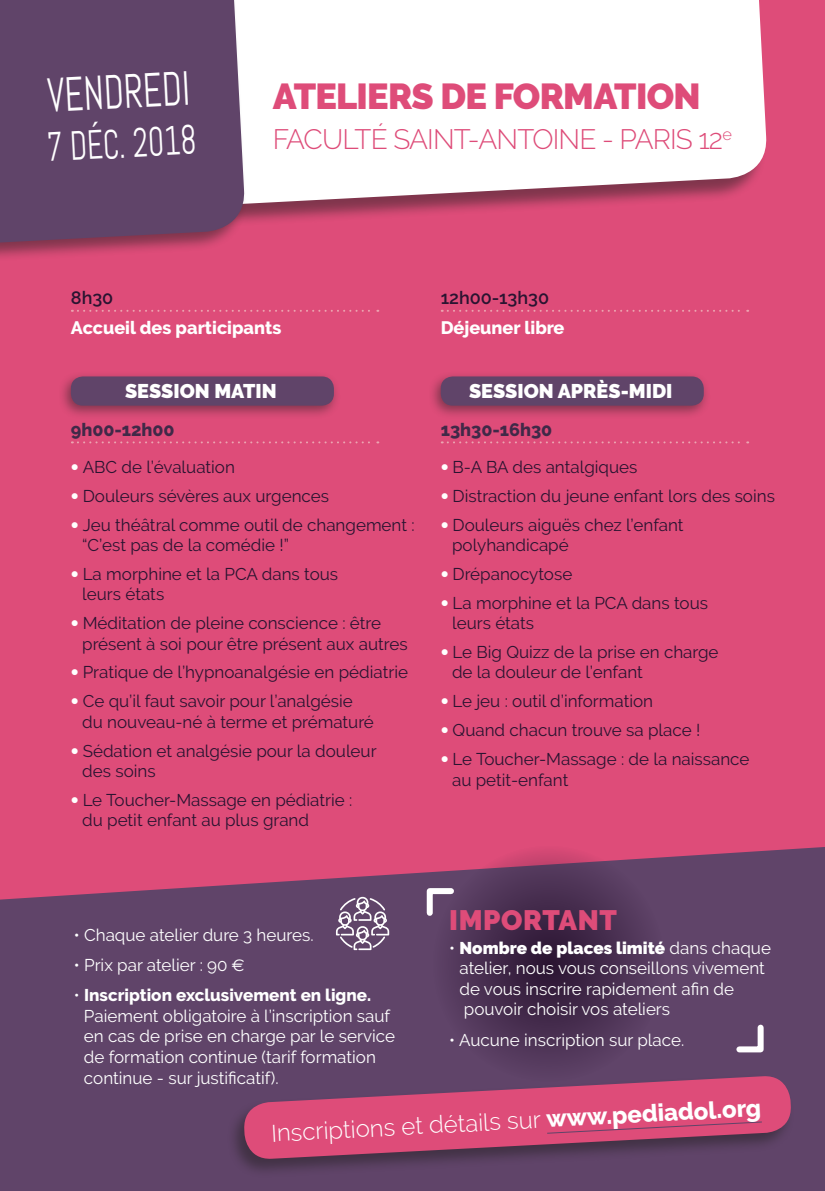
<style>
.page{position:relative;width:825px;height:1191px;background:#de4c79}
.page>*{position:absolute;margin:0;border:0;box-sizing:border-box;transform-origin:0 0}
.t1{font:48px "Abel";color:#fff;scale:.77 1}
.t2{font:40.8px "Abel";color:#fff;scale:.77 1}
.t3{font:900 36px "Raleway";letter-spacing:-.02em;color:#de4c79}
.t4{font:300 28px "Raleway";letter-spacing:-.03em;color:#de4c79}
.t5{font:900 28px "Raleway";letter-spacing:.02em;color:#de4c79}
.t6{font:300 24px "Raleway";color:#fff}
.t7{font:900 19.8px "Raleway";color:#fff}
.t8{font:800 18px "Raleway";color:#fff}
.t9{font:800 18px "Raleway";color:#402948}
.t10{font:600 18px "Raleway";color:#2a1431}
.t11{font:17px/20.4px "Raleway";color:#2a1431}
.t12{font:17px/20.8px "Raleway";color:#fff}
.s1{font-family:"Abel";color:#fff}
.s2{font-family:"Euro Sans"}
.s3{font-weight:300}
.s4{font-weight:800}
.s5{font-weight:900}
</style>
<div class="page">
<svg style="left:0;top:847px;width:825px;height:344px;background:#6e446a"></svg>
<svg style="left:432px;top:845px;width:233px;height:236px;background:#513255"></svg>
<svg style="left:247px;top:0;width:520px;height:219px;background:#f5e5ea"></svg>
<svg style="left:72px;top:310px;width:306px;height:2px"></svg>
<svg style="left:72px;top:441px;width:306px;height:2px"></svg>
<div style="left:58px;top:370px;width:283px;height:49px;background:#231f20;opacity:.5"></div>
<div style="left:71px;top:376px;width:263px;height:29px;background:#604469;border-radius:12px"></div>
<svg style="left:442px;top:310px;width:306px;height:2px"></svg>
<svg style="left:442px;top:441px;width:306px;height:2px"></svg>
<div style="left:428px;top:370px;width:283px;height:49px;background:#231f20;opacity:.5"></div>
<div style="left:441px;top:376px;width:263px;height:29px;background:#604469;border-radius:12px"></div>
<div style="left:0;top:0;width:247px;height:263px;background:#231f20;opacity:.5"></div>
<div style="left:0;top:0;width:246px;height:245px;background:#604469"></div>
<svg style="left:424px;top:885px;width:33px;height:34px"></svg>
<svg style="left:733px;top:1021px;width:34px;height:34px"></svg>
<svg style="left:336px;top:897px;width:53px;height:53px;background:#8b7691"></svg>
<div style="left:226px;top:1074px;width:568px;height:104px;background:#231f20;opacity:.5"></div>
<svg style="left:243px;top:1074px;width:549px;height:86px"></svg>
<svg style="left:546px;top:1121px;width:217px;height:13px"></svg>
<h1 class="t1" style="left:46px;top:65px;width:187px;rotate:-3deg">VENDREDI</h1>
<h2 class="t2" style="left:45px;top:122px;width:196px;rotate:-3deg">7 DÉC. 2018</h2>
<h3 class="t3" style="left:273px;top:76px;width:429px">ATELIERS DE FORMATION</h3>
<h3 class="t4" style="left:273px;top:123px;width:461px">FACULTÉ SAINT-ANTOINE - PARIS 12<sup>e</sup></h3>
<p class="t10" style="left:71px;top:287px;width:44px">8h30</p>
<p class="t8" style="left:71px;top:318px;width:212px">Accueil des participants</p>
<p class="t7" style="left:125px;top:380px;width:153px">SESSION MATIN</p>
<p class="t9" style="left:71px;top:419px;width:105px">9h00-12h00</p>
<p class="t11" style="left:71px;top:456px;width:166px"><span class="s1">•</span> ABC de l’évaluation</p>
<p class="t11" style="left:71px;top:485px;width:260px"><span class="s1">•</span> Douleurs sévères aux urgences</p>
<p class="t11" style="left:82px;top:514px;width:334px;text-indent:-11px"><span class="s1">•</span> Jeu théâtral comme outil de changement : “C’est pas de la comédie !”</p>
<p class="t11" style="left:82px;top:563px;width:257px;text-indent:-11px"><span class="s1">•</span> La morphine et la PCA dans tous leurs états</p>
<p class="t11" style="left:82px;top:613px;width:327px;text-indent:-11px"><span class="s1">•</span> Méditation de pleine conscience : être présent à soi pour être présent aux autres</p>
<p class="t11" style="left:71px;top:662px;width:339px"><span class="s1">•</span> Pratique de l’hypnoanalgésie en pédiatrie</p>
<p class="t11" style="left:82px;top:691px;width:293px;text-indent:-11px"><span class="s1">•</span> Ce qu’il faut savoir pour l’analgésie du nouveau-né à terme et prématuré</p>
<p class="t11" style="left:82px;top:740px;width:296px;text-indent:-11px"><span class="s1">•</span> Sédation et analgésie pour la douleur des soins</p>
<p class="t11" style="left:82px;top:789px;width:271px;text-indent:-11px"><span class="s1">•</span> Le Toucher-Massage en pédiatrie : du petit enfant au plus grand</p>
<p class="t10" style="left:441px;top:287px;width:110px">12h00-13h30</p>
<p class="t8" style="left:441px;top:318px;width:125px">Déjeuner libre</p>
<p class="t7" style="left:469px;top:380px;width:205px">SESSION APRÈS-MIDI</p>
<p class="t9" style="left:441px;top:419px;width:113px">13h30-16h30</p>
<p class="t11" style="left:441px;top:456px;width:198px"><span class="s1">•</span> B-A BA des antalgiques</p>
<p class="t11" style="left:441px;top:485px;width:336px"><span class="s1">•</span> Distraction du jeune enfant lors des soins</p>
<p class="t11" style="left:452px;top:514px;width:233px;text-indent:-11px"><span class="s1">•</span> Douleurs aiguës chez l’enfant polyhandicapé</p>
<p class="t11" style="left:441px;top:563px;width:133px"><span class="s1">•</span> Drépanocytose</p>
<p class="t11" style="left:452px;top:592px;width:257px;text-indent:-11px"><span class="s1">•</span> La morphine et la PCA dans tous leurs états</p>
<p class="t11" style="left:452px;top:642px;width:268px;text-indent:-11px"><span class="s1">•</span> Le Big Quizz de la prise en charge de la douleur de l’enfant</p>
<p class="t11" style="left:441px;top:691px;width:214px"><span class="s1">•</span> Le jeu : outil d’information</p>
<p class="t11" style="left:441px;top:720px;width:261px"><span class="s1">•</span> Quand chacun trouve sa place !</p>
<p class="t11" style="left:452px;top:749px;width:299px;text-indent:-11px"><span class="s1">•</span> Le Toucher-Massage : de la naissance au petit-enfant</p>
<p class="t12" style="left:74px;top:924px;width:241px">• Chaque atelier dure 3 heures.</p>
<p class="t12" style="left:74px;top:954px;width:172px">• Prix par atelier : 90 <span class="s2">e</span></p>
<p class="t12" style="left:84px;top:985px;width:312px;text-indent:-10px"><span class="s3">•</span> <span class="s4">Inscription exclusivement en ligne.<br></span>Paiement obligatoire à l’inscription sauf en cas de prise en charge par le service de formation continue (tarif formation continue - sur justificatif).</p>
<h3 class="t5" style="left:449px;top:903px;width:169px">IMPORTANT</h3>
<p class="t12" style="left:459px;top:937px;width:313px;text-indent:-10px">• <span class="s5">Nombre de places limité</span> dans chaque atelier, nous vous conseillons vivement de vous inscrire rapidement afin de pouvoir choisir vos ateliers</p>
<p class="t12" style="left:449px;top:1029px;width:236px">• Aucune inscription sur place.</p>
<h3 class="t6" style="left:271px;top:1119px;width:492px;rotate:-3deg">Inscriptions et détails sur <span class="s4">www.pediadol.org</span></h3>
</div>
